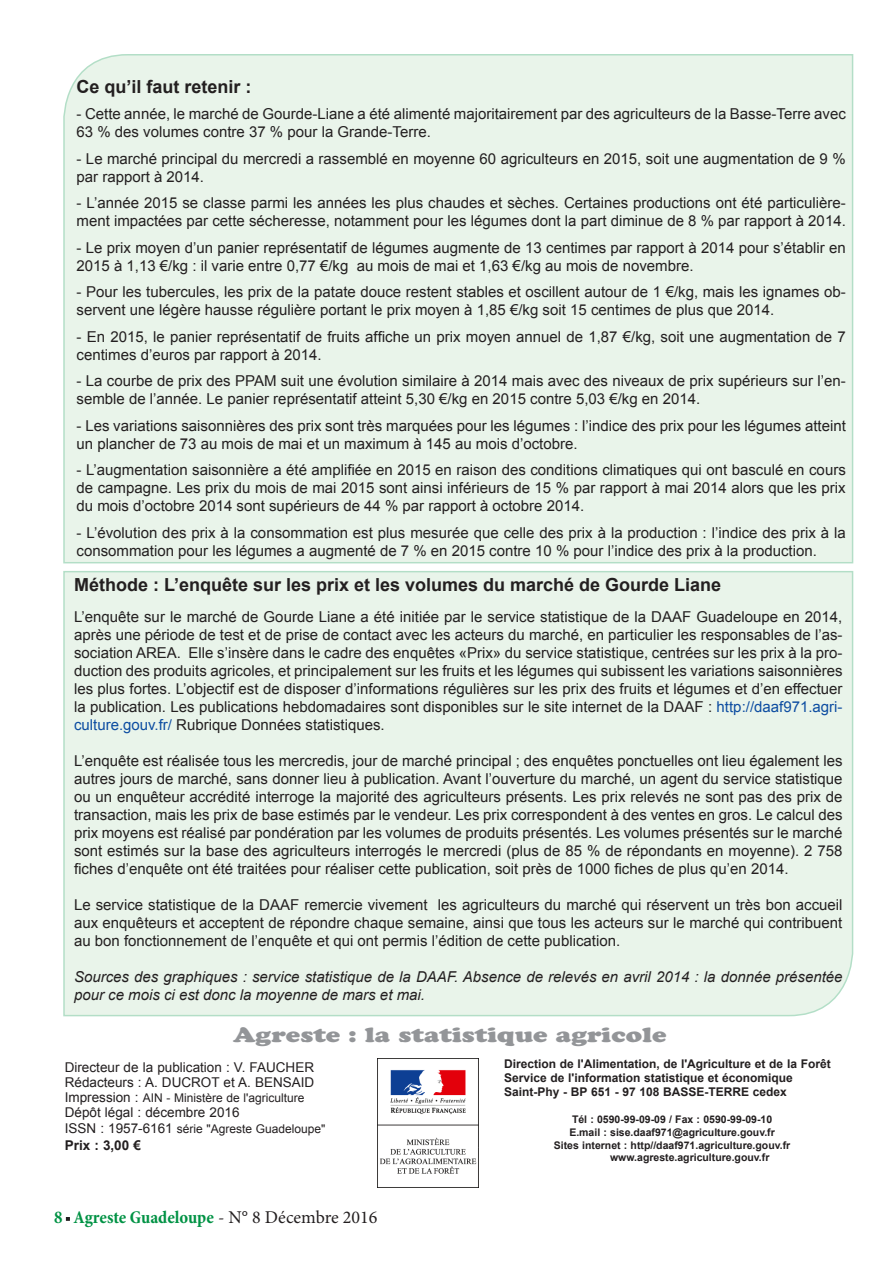
<style>
.page{position:relative;width:893px;height:1263px;background:#fff}
.page>*{position:absolute;margin:0;border:0;box-sizing:border-box;transform-origin:0 0}
.t1{font:20.7px "Cooper Black Std";color:#939598;scale:1.25 1}
.t2{font:700 18px "Arial";color:#231f20}
.t3{font:700 condensed 18px "Minion Pro";letter-spacing:-.005em;color:#009244}
.t4{font:15px/18px "Arial";color:#231f20}
.t5{font:italic 15px/18px "Arial";color:#231f20}
.Normal_e{font:13.5px "Arial";color:#231f20}
.Normal_e-2{font:700 13.5px "Arial";color:#231f20}
.Normal_e-3{font:700 12px "Arial";color:#231f20}
.Normal_e-4{font:12px "Arial";color:#231f20}
.Normal_e-5{font:700 10.5px "Arial";color:#231f20}
.s1{color:#0d4da1}
.s2{font-size:13.5px}
.s3{font-weight:400;font-stretch:normal;color:#231f20}
</style>
<div class="page">
<div style="left:63px;top:571px;width:791px;height:446px;background:#e9f4ea"></div>
<div style="left:63px;top:54px;width:791px;height:510px;background:#e9f4ea"></div>
<svg style="left:66px;top:1217px;width:4px;height:4px"></svg>
<img style="left:377px;top:1059px;width:101px;height:128px">
<p class="t2" style="left:77px;top:75px;width:177px">Ce qu’il faut retenir :</p>
<p class="t4" style="left:77px;top:105px;width:771px">- Cette année, le marché de Gourde-Liane a été alimenté majoritairement par des agriculteurs de la Basse-Terre avec<br>63 % des volumes contre 37 % pour la Grande-Terre.</p>
<p class="t4" style="left:77px;top:150px;width:771px">- Le marché principal du mercredi a rassemblé en moyenne 60 agriculteurs en 2015, soit une augmentation de 9 % par rapport à 2014.</p>
<p class="t4" style="left:77px;top:194px;width:771px">- L’année 2015 se classe parmi les années les plus chaudes et sèches. Certaines productions ont été particulière&shy;ment impactées par cette sécheresse, notamment pour les légumes dont la part diminue de 8 % par rapport à 2014.</p>
<p class="t4" style="left:77px;top:239px;width:771px">- Le prix moyen d’un panier représentatif de légumes augmente de 13 centimes par rapport à 2014 pour s’établir en<br>2015 à 1,13 €/kg : il varie entre 0,77 €/kg au mois de mai et 1,63 €/kg au mois de novembre.</p>
<p class="t4" style="left:77px;top:283px;width:771px">- Pour les tubercules, les prix de la patate douce restent stables et oscillent autour de 1 €/kg, mais les ignames ob&shy;servent une légère hausse régulière portant le prix moyen à 1,85 €/kg soit 15 centimes de plus que 2014.</p>
<p class="t4" style="left:77px;top:328px;width:771px">- En 2015, le panier représentatif de fruits affiche un prix moyen annuel de 1,87 €/kg, soit une augmentation de 7 centimes d’euros par rapport à 2014.</p>
<p class="t4" style="left:77px;top:372px;width:771px">- La courbe de prix des PPAM suit une évolution similaire à 2014 mais avec des niveaux de prix supérieurs sur l’en&shy;semble de l’année. Le panier représentatif atteint 5,30 €/kg en 2015 contre 5,03 €/kg en 2014.</p>
<p class="t4" style="left:77px;top:417px;width:771px">- Les variations saisonnières des prix sont très marquées pour les légumes : l’indice des prix pour les légumes atteint un plancher de 73 au mois de mai et un maximum à 145 au mois d’octobre.</p>
<p class="t4" style="left:77px;top:461px;width:771px;text-align:justify">- L’augmentation saisonnière a été amplifiée en 2015 en raison des conditions climatiques qui ont basculé en cours de campagne. Les prix du mois de mai 2015 sont ainsi inférieurs de 15 % par rapport à mai 2014 alors que les prix du mois d’octobre 2014 sont supérieurs de 44 % par rapport à octobre 2014.</p>
<p class="t4" style="left:77px;top:524px;width:771px">- L’évolution des prix à la consommation est plus mesurée que celle des prix à la production : l’indice des prix à la consommation pour les légumes a augmenté de 7 % en 2015 contre 10 % pour l’indice des prix à la production.</p>
<p class="t2" style="left:74px;top:573px;width:649px">Méthode : L’enquête sur les prix et les volumes du marché de Gourde Liane</p>
<p class="t4" style="left:74px;top:608px;width:770px;text-align:justify">L’enquête sur le marché de Gourde Liane a été initiée par le service statistique de la DAAF Guadeloupe en 2014, après une période de test et de prise de contact avec les acteurs du marché, en particulier les responsables de l’as&shy;sociation AREA. Elle s’insère dans le cadre des enquêtes «Prix» du service statistique, centrées sur les prix à la pro&shy;duction des produits agricoles, et principalement sur les fruits et les légumes qui subissent les variations saisonnières les plus fortes. L’objectif est de disposer d’informations régulières sur les prix des fruits et légumes et d’en effectuer la publication. Les publications hebdomadaires sont disponibles sur le site internet de la DAAF : <span class="s1">http://daaf971.agri&shy;culture.gouv.fr/</span> Rubrique Données statistiques.</p>
<p class="t4" style="left:74px;top:752px;width:770px;text-align:justify">L’enquête est réalisée tous les mercredis, jour de marché principal ; des enquêtes ponctuelles ont lieu également les autres jours de marché, sans donner lieu à publication. Avant l’ouverture du marché, un agent du service statistique ou un enquêteur accrédité interroge la majorité des agriculteurs présents. Les prix relevés ne sont pas des prix de transaction, mais les prix de base estimés par le vendeur. Les prix correspondent à des ventes en gros. Le calcul des prix moyens est réalisé par pondération par les volumes de produits présentés. Les volumes présentés sur le marché sont estimés sur la base des agriculteurs interrogés le mercredi (plus de 85 % de répondants en moyenne). 2 758 fiches d’enquête ont été traitées pour réaliser cette publication, soit près de 1000 fiches de plus qu’en 2014.</p>
<p class="t4" style="left:74px;top:896px;width:770px;text-align:justify">Le service statistique de la DAAF remercie vivement les agriculteurs du marché qui réservent un très bon accueil aux enquêteurs et acceptent de répondre chaque semaine, ainsi que tous les acteurs sur le marché qui contribuent au bon fonctionnement de l’enquête et qui ont permis l’édition de cette publication.</p>
<p class="t5" style="left:74px;top:968px;width:770px">Sources des graphiques : service statistique de la DAAF. Absence de relevés en avril 2014 : la donnée présentée pour ce mois ci est donc la moyenne de mars et mai.</p>
<p class="t1" style="left:233px;top:1022px;width:348px">Agreste : la statistique agricole</p>
<p class="Normal_e" style="left:65px;top:1058px;width:251px">Directeur de la publication : V. FAUCHER</p>
<p class="Normal_e" style="left:65px;top:1073px;width:251px">Rédacteurs : A. DUCROT et A. BENSAID</p>
<p class="Normal_e-4" style="left:65px;top:1090px;width:241px"><span class="s2">Impression :</span> AIN - Ministère de l'agriculture</p>
<p class="Normal_e" style="left:65px;top:1103px;width:176px">Dépôt légal : décembre 2016</p>
<p class="Normal_e-4" style="left:65px;top:1121px;width:262px"><span class="s2">ISSN : 1957-6161</span> série "Agreste Guadeloupe"</p>
<p class="Normal_e-2" style="left:65px;top:1136px;width:78px">Prix : 3,00 €</p>
<p class="t3" style="left:54px;top:1205px;width:325px">8 Agreste Guadeloupe <span class="s3">- N° 8 Décembre 2016</span></p>
<p class="Normal_e-3" style="left:504px;top:1055px;width:328px">Direction de l'Alimentation, de l'Agriculture et de la Forêt</p>
<p class="Normal_e-3" style="left:504px;top:1070px;width:290px">Service de l'information statistique et économique</p>
<p class="Normal_e-3" style="left:504px;top:1084px;width:284px">Saint-Phy - BP 651 - 97 108 BASSE-TERRE cedex</p>
<p class="Normal_e-5" style="left:572px;top:1112px;width:202px">Tél : 0590-99-09-09 / Fax : 0590-99-09-10</p>
<p class="Normal_e-5" style="left:569px;top:1125px;width:207px">E.mail : sise.daaf971@agriculture.gouv.fr</p>
<p class="Normal_e-5" style="left:554px;top:1138px;width:238px">Sites internet : http//daaf971.agriculture.gouv.fr</p>
<p class="Normal_e-5" style="left:610px;top:1150px;width:161px">www.agreste.agriculture.gouv.fr</p>
</div>
